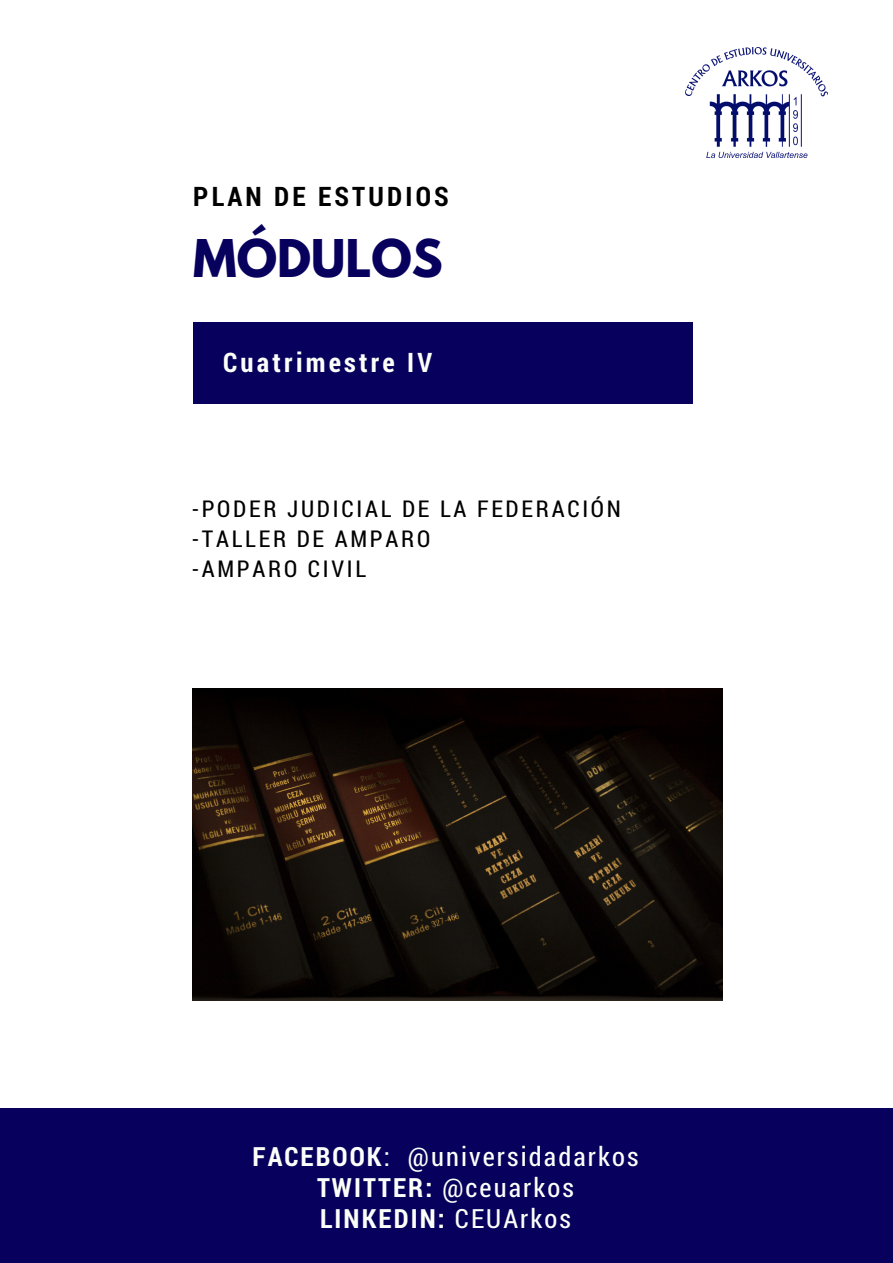
<style>
.page{position:relative;width:893px;height:1263px;background:#fff}
.page>*{position:absolute;margin:0;border:0;box-sizing:border-box;transform-origin:0 0}
.t1{font:700 46.05px "League Spartan";color:#07005c}
.t2{font:700 26.85px "Roboto Condensed";letter-spacing:.12em;color:#000}
.t3{font:700 26.85px "Roboto Condensed";letter-spacing:.12em;color:#fcfff9}
.t4{font:26.47px/31px "Roboto Condensed";letter-spacing:.08em;color:#fcfff9;text-align:center}
.t5{font:23.17px/30.4px "Roboto Condensed";letter-spacing:.12em;color:#000}
.s1{font-weight:700}
</style>
<div class="page">
<div style="left:193px;top:322px;width:500px;height:82px;background:#07005c"></div>
<div style="left:0;top:1108px;width:893px;height:155px;background:#07005c"></div>
<img style="left:685px;top:47px;width:143px;height:111px">
<img style="left:193px;top:688px;width:529px;height:313px">
<p class="t2" style="left:193px;top:178px;width:257px">PLAN DE ESTUDIOS</p>
<h1 class="t1" style="left:193px;top:236px;width:251px">MÓDULOS</h1>
<p class="t3" style="left:223px;top:344px;width:211px">Cuatrimestre IV</p>
<p class="t5" style="left:192px;top:492px;width:430px">-PODER JUDICIAL DE LA FEDERACIÓN -TALLER DE AMPARO<br>-AMPARO CIVIL</p>
<p class="t4" style="left:252px;top:1140px;width:388px"><span class="s1">FACEBOOK</span>: @universidadarkos<br><span class="s1">TWITTER:</span> @ceuarkos<br><span class="s1">LINKEDIN:</span> CEUArkos</p>
</div>
